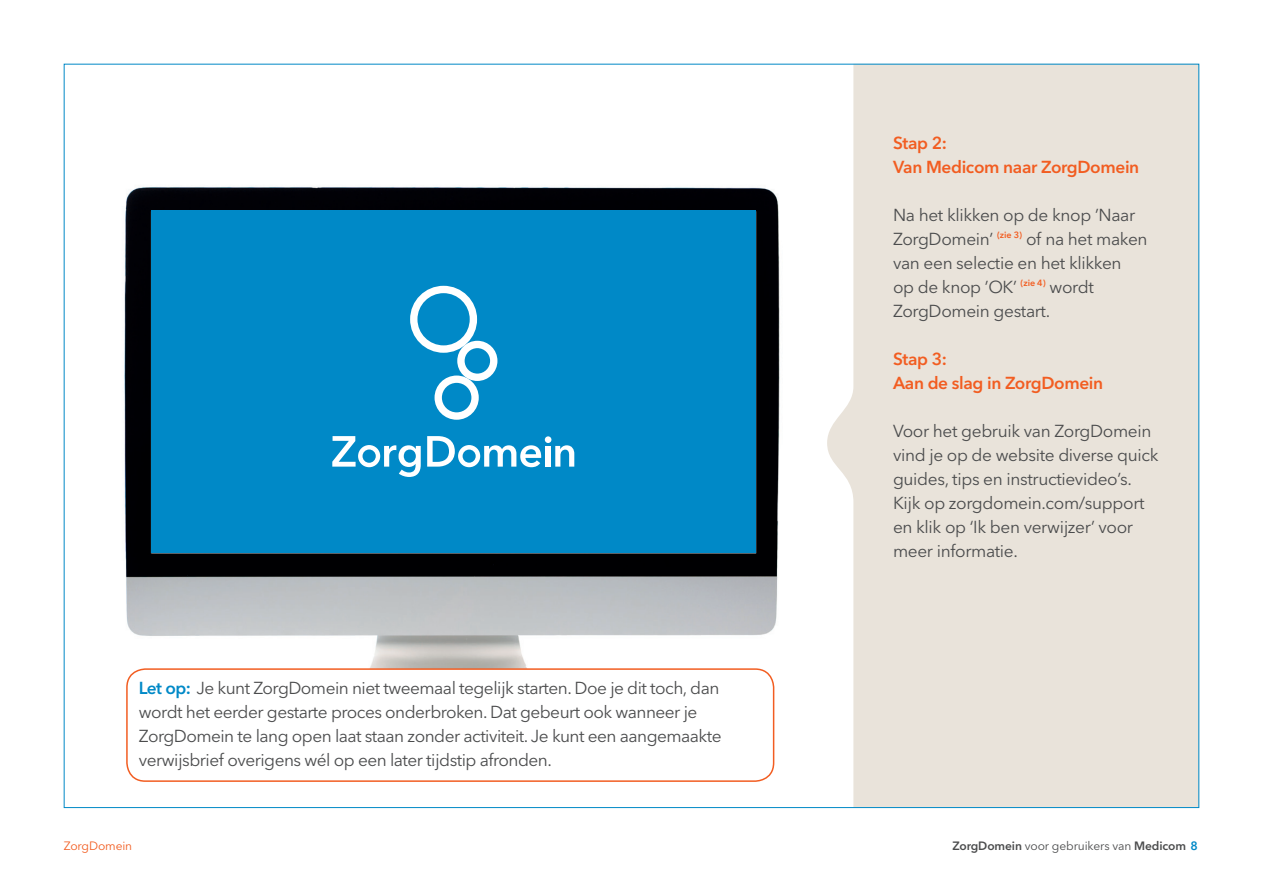
<style>
.page{position:relative;width:1263px;height:893px;background:#fff}
.page>*{position:absolute;margin:0;border:0;box-sizing:border-box;transform-origin:0 0}
.t1{font:17.25px/24px "Avenir Next LT Pro";letter-spacing:-.03em;color:#4b4c4d}
.t2{font:600 17.25px/24px "Avenir Next LT Pro";letter-spacing:-.02em;color:#f25d21}
.t3{font:600 12px "Avenir Next LT Pro";letter-spacing:-.01em;color:#4b4c4d}
.t4{font:12px "Avenir Next LT Pro";letter-spacing:-.01em;color:#f25d21}
.s1{font-weight:600;color:#0089c7}
.s2{font-weight:400}
.s3{color:#0089c7}
</style>
<div class="page">
<svg style="left:827px;top:66px;width:370px;height:740px;background:#eae4dc"></svg>
<img style="left:124px;top:187px;width:656px;height:568px">
<div style="left:127px;top:669px;width:647px;height:112px;background:#fff;border-radius:18px"></div>
<div style="left:126px;top:668px;width:648px;height:114px;border:2px solid #f25d21;border-radius:18px"></div>
<div style="left:151px;top:210px;width:605px;height:343px;background:#0089c7"></div>
<svg style="left:410px;top:286px;width:87px;height:134px"></svg>
<div style="left:545px;top:446px;width:6px;height:21px;background:#fff"></div>
<svg style="left:555px;top:445px;width:19px;height:22px"></svg>
<svg style="left:427px;top:436px;width:114px;height:31px"></svg>
<svg style="left:332px;top:436px;width:89px;height:41px"></svg>
<div style="left:545px;top:436px;width:6px;height:7px;background:#fff;border-radius:50%"></div>
<p class="t1" style="left:139px;top:676px;width:584px"><span class="s1">Let op:</span> Je kunt ZorgDomein niet tweemaal tegelĳk starten. Doe je dit toch, dan wordt het eerder gestarte proces onderbroken. Dat gebeurt ook wanneer je ZorgDomein te lang open laat staan zonder activiteit. Je kunt een aangemaakte verwĳsbrief overigens wél op een later tĳdstip afronden.</p>
<p class="t2" style="left:893px;top:131px;width:248px">Stap 2:<br>Van Medicom naar ZorgDomein</p>
<p class="t1" style="left:893px;top:203px;width:256px">Na het klikken op de knop ’Naar<br>ZorgDomein’ <sup>(zie</sup> <sup>3)</sup> of na het maken van een selectie en het klikken<br>op de knop ’OK’ <sup>(zie</sup> <sup>4)</sup> wordt<br>ZorgDomein gestart.</p>
<p class="t2" style="left:893px;top:347px;width:212px">Stap 3:<br>Aan de slag in ZorgDomein</p>
<p class="t1" style="left:893px;top:419px;width:267px">Voor het gebruik van ZorgDomein vind je op de website diverse quick guides, tips en instructievideo’s.<br>Kĳk op zorgdomein.com/support en klik op ‘Ik ben verwĳzer’ voor meer informatie.</p>
<p class="t4" style="left:64px;top:839px;width:70px">ZorgDomein</p>
<p class="t3" style="left:952px;top:839px;width:247px">ZorgDomein <span class="s2">voor gebruikers van</span> Medicom <span class="s3">8</span></p>
</div>
